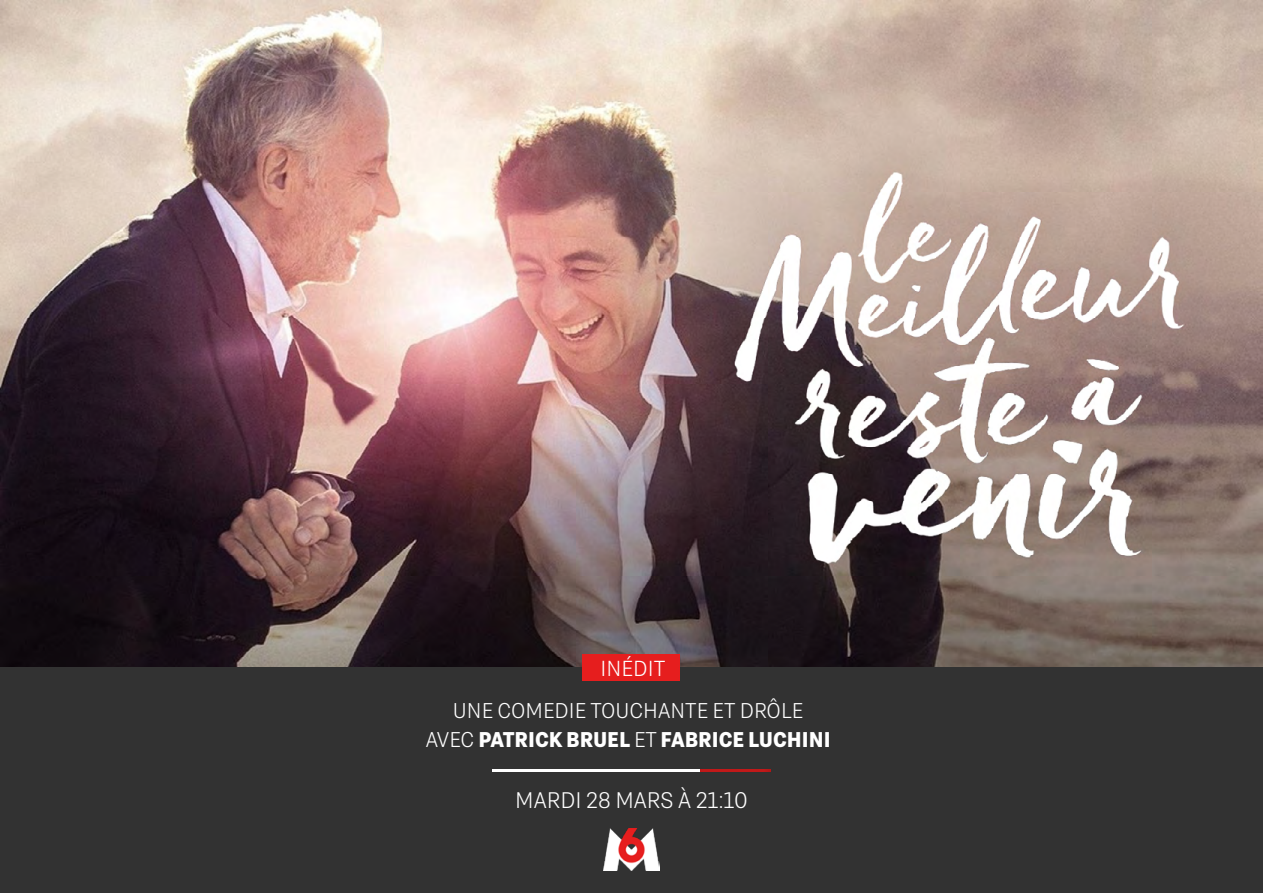
<style>
.page{position:relative;width:1263px;height:893px;background:#fff}
.page>*{position:absolute;margin:0;border:0;box-sizing:border-box;transform-origin:0 0}
.t1{font:300 22.5px "Grtsk Exa";color:#fff}
.t2{font:300 21.75px "Grtsk Exa";color:#fff}
.t3{font:300 21.3px/29.8px "Grtsk Exa";color:#fff;text-align:center}
.s1{font-weight:700}
</style>
<div class="page">
<img style="left:0;top:0;width:1263px;height:668px">
<div style="left:0;top:668px;width:1263px;height:225px;background:#323232"></div>
<img style="left:604px;top:829px;width:55px;height:41px">
<hr style="left:492px;top:769px;width:208px;height:2px;background:#fff">
<div style="left:685px;top:758px;width:98px;height:14px;background:#000;opacity:.25"></div>
<div style="left:583px;top:654px;width:97px;height:27px;background:#e61e1e"></div>
<p class="t2" style="left:601px;top:655px;width:66px">INÉDIT</p>
<p class="t3" style="left:426px;top:695px;width:406px">UNE COMEDIE TOUCHANTE ET DRÔLE<br>AVEC <span class="s1">PATRICK BRUEL</span> ET <span class="s1">FABRICE LUCHINI</span></p>
<p class="t1" style="left:515px;top:786px;width:234px">MARDI 28 MARS À 21:10</p>
</div>
